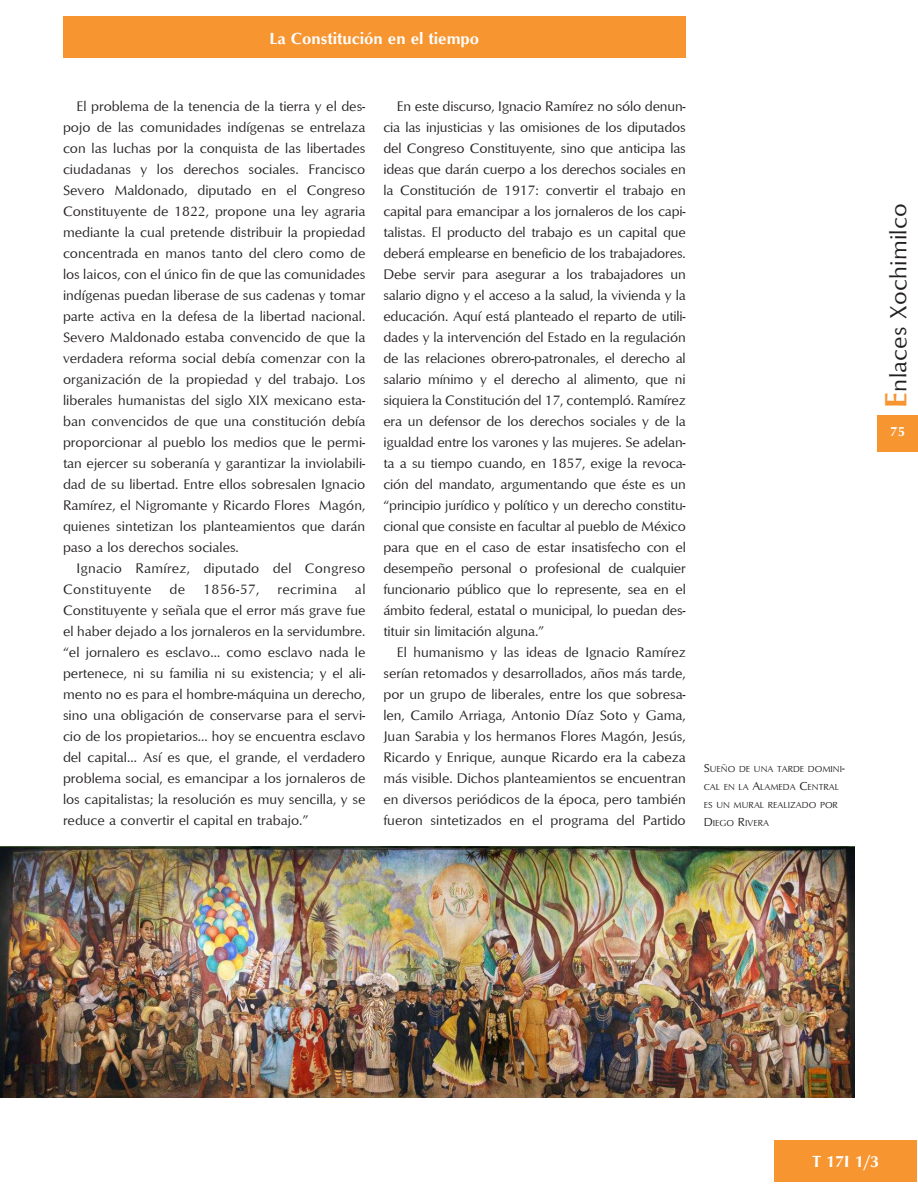
<style>
.page{position:relative;width:918px;height:1188px;background:#fff}
.page>*{position:absolute;margin:0;border:0;box-sizing:border-box;transform-origin:0 0}
.t1{font:24px "Optimum";letter-spacing:.01em;color:#231f20}
.t2{font:700 16.5px "Optimum";color:#fff}
.cuerpo_de_texto{font:14.25px/21px "Optimum";color:#231f20;text-align:justify}
.cuerpo_de_texto-2{font:14.25px "Optimum";letter-spacing:.025em;color:#231f20}
.t3{font:700 13.5px "Optimum";color:#fff}
.pies_de_foto{font:9px/18px "Optimum";color:#231f20}
.s1{font-size:12px}
.s2{font-weight:700;font-size:31.5px;color:#f79530}
</style>
<div class="page">
<div style="left:877px;top:415px;width:41px;height:36px;background:#f79530"></div>
<div style="left:63px;top:16px;width:623px;height:42px;background:#f79530"></div>
<div style="left:775px;top:1140px;width:142px;height:42px;background:#f79530"></div>
<img style="left:0;top:846px;width:854px;height:252px">
<p class="t2" style="left:269px;top:28px;width:211px">La Constitución en el tiempo</p>
<p class="cuerpo_de_texto" style="left:63px;top:95px;width:304px;text-indent:14px">El problema de la tenencia de la tierra y el des&shy;pojo de las comunidades indígenas se entrelaza con las luchas por la conquista de las libertades ciudadanas y los derechos sociales. Francisco Severo Maldonado, diputado en el Congreso Constituyente de 1822, propone una ley agraria mediante la cual pretende distribuir la propiedad concentrada en manos tanto del clero como de los laicos, con el único fin de que las comunidades indígenas puedan liberase de sus cadenas y tomar parte activa en la defesa de la libertad nacional.<br>Severo Maldonado estaba convencido de que la verdadera reforma social debía comenzar con la organización de la propiedad y del trabajo. Los liberales humanistas del siglo XIX mexicano esta&shy;ban convencidos de que una constitución debía proporcionar al pueblo los medios que le permi&shy;tan ejercer su soberanía y garantizar la inviolabili&shy;dad de su libertad. Entre ellos sobresalen Ignacio Ramírez, el Nigromante y Ricardo Flores Magón, quienes sintetizan los planteamientos que darán paso a los derechos sociales.</p>
<p class="cuerpo_de_texto" style="left:63px;top:557px;width:304px;text-indent:14px">Ignacio Ramírez, diputado del Congreso<br>Constituyente</p>
<p class="cuerpo_de_texto" style="left:63px;top:578px;width:304px;text-indent:292px">al Constituyente y señala que el error más grave fue el haber dejado a los jornaleros en la servidumbre. “el jornalero es esclavo… como esclavo nada le pertenece, ni su familia ni su existencia; y el ali&shy;mento no es para el hombre-máquina un derecho, sino una obligación de conservarse para el servi&shy;cio de los propietarios... hoy se encuentra esclavo del capital… Así es que, el grande, el verdadero problema social, es emancipar a los jornaleros de los capitalistas; la resolución es muy sencilla, y se reduce a convertir el capital en trabajo.”</p>
<p class="cuerpo_de_texto" style="left:170px;top:578px;width:17px">de</p>
<p class="cuerpo_de_texto" style="left:203px;top:578px;width:58px">1856-57,</p>
<p class="cuerpo_de_texto-2" style="left:278px;top:580px;width:61px">recrimina</p>
<p class="cuerpo_de_texto" style="left:383px;top:95px;width:304px;text-indent:14px">En este discurso, Ignacio Ramírez no sólo denun&shy;cia las injusticias y las omisiones de los diputados del Congreso Constituyente, sino que anticipa las ideas que darán cuerpo a los derechos sociales en la Constitución de 1917: convertir el trabajo en capital para emancipar a los jornaleros de los capi&shy;talistas. El producto del trabajo es un capital que deberá emplearse en beneficio de los trabajadores.<br>Debe servir para asegurar a los trabajadores un salario digno y el acceso a la salud, la vivienda y la educación. Aquí está planteado el reparto de utili&shy;dades y la intervención del Estado en la regulación de las relaciones obrero-patronales, el derecho al salario mínimo y el derecho al alimento, que ni siquiera la Constitución del 17, contempló. Ramírez era un defensor de los derechos sociales y de la igualdad entre los varones y las mujeres. Se adelan&shy;ta a su tiempo cuando, en 1857, exige la revoca&shy;ción del mandato, argumentando que éste es un “principio jurídico y político y un derecho constitu&shy;cional que consiste en facultar al pueblo de México para que en el caso de estar insatisfecho con el desempeño personal o profesional de cualquier funcionario público que lo represente, sea en el ámbito federal, estatal o municipal, lo puedan des&shy;tituir sin limitación alguna.”</p>
<p class="cuerpo_de_texto" style="left:383px;top:641px;width:304px;text-indent:14px">El humanismo y las ideas de Ignacio Ramírez serían retomados y desarrollados, años más tarde, por un grupo de liberales, entre los que sobresa&shy;len, Camilo Arriaga, Antonio Díaz Soto y Gama, Juan Sarabia y los hermanos Flores Magón, Jesús, Ricardo y Enrique, aunque Ricardo era la cabeza más visible. Dichos planteamientos se encuentran en diversos periódicos de la época, pero también fueron sintetizados en el programa del Partido</p>
<p class="pies_de_foto" style="left:704px;top:760px;width:143px"><span class="s1">S</span>UEÑO DE UNA TARDE DOMINI<span class="s1">-<br></span>CAL EN LA <span class="s1">A</span>LAMEDA <span class="s1">C</span>ENTRAL<br>ES UN MURAL REALIZADO POR<br><span class="s1">D</span> IEGO <span class="s1">R</span>IVERA</p>
<h1 class="t1" style="left:884px;top:408px;width:206px;rotate:-90deg"><span class="s2">E</span>nlaces Xochimilco</h1>
<p class="t3" style="left:890px;top:424px;width:16px">75</p>
<p class="t2" style="left:813px;top:1152px;width:68px">T 17I 1/3</p>
</div>
